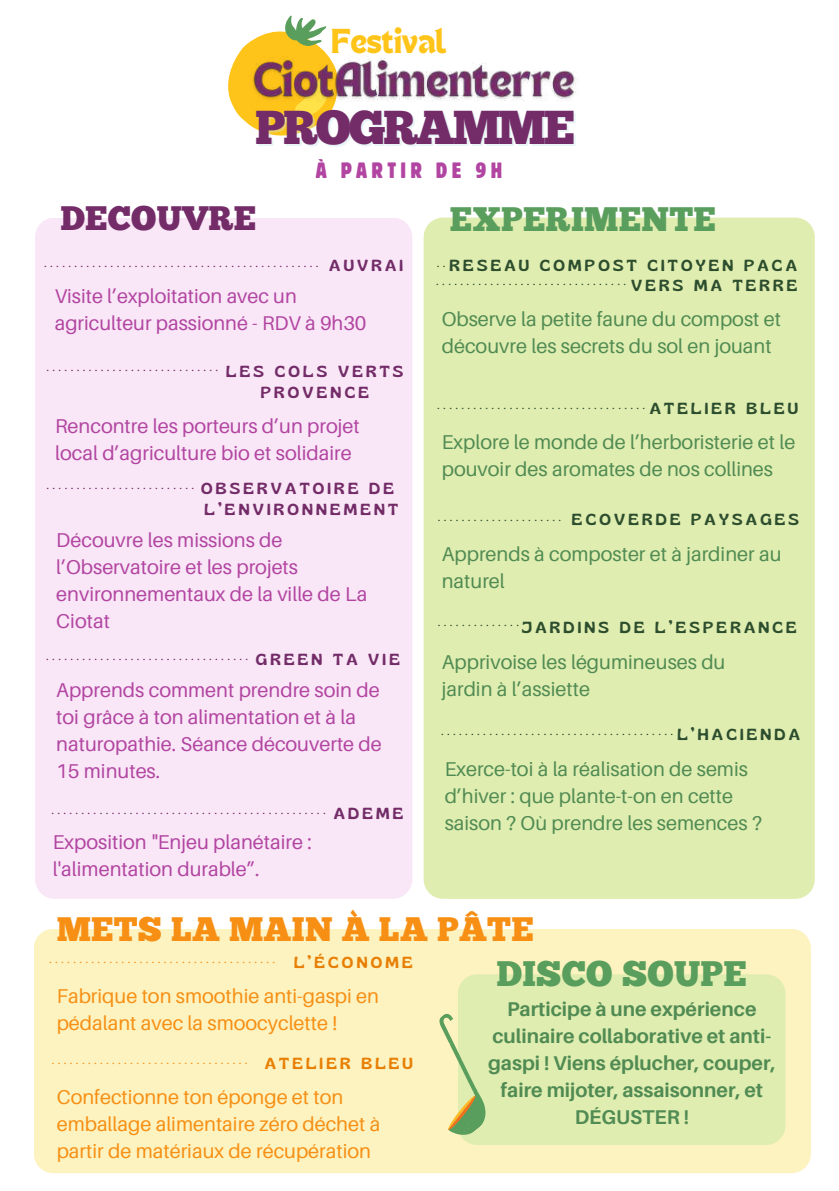
<style>
.page{position:relative;width:839px;height:1191px;background:#fff}
.page>*{position:absolute;margin:0;border:0;box-sizing:border-box;transform-origin:0 0}
.t1{font:47.6px "Chunk Five";letter-spacing:-.05em;color:#732c68}
.t2{font:35.4px "Chunk Five";letter-spacing:.01em;color:#5a9e5d}
.t3{font:34px "Chunk Five";letter-spacing:.01em;color:#f68f14}
.t4{font:34px "Chunk Five";letter-spacing:.01em;color:#5a9e5d}
.t5{font:34px "Chunk Five";letter-spacing:.01em;color:#732c68}
.t6{font:25px "TANHEADLINE";color:#ffc41a}
.t7{font:condensed 22px "Block W1 G";letter-spacing:.2em;color:#b245a1}
.t8{font:20px/27px "Aileron";color:#b245a1}
.t9{font:20px/27px "Aileron";color:#508b53}
.t10{font:20px/27px "Aileron";color:#f68f14}
.t11{font:700 20px/27px "Aileron";color:#508b53;text-align:center}
.t12{font:16px/19.4px "Gliker";letter-spacing:.2em;color:#2d4e2e;text-align:right}
.t13{font:16px/21.4px "Gliker";letter-spacing:.2em;color:#732c68;text-align:center}
.t14{font:16px "Gliker";letter-spacing:.2em;color:#e77f05}
.t15{font:13.2px "Codec Pro";color:#732c68}
.t16{font:13.2px "Codec Pro";color:#2d4e2e}
.t17{font:13.2px "Codec Pro";color:#f68f14}
</style>
<div class="page">
<svg style="left:228px;top:15px;width:106px;height:121px"></svg>
<img style="left:248px;top:55px;width:330px;height:52px">
<div style="left:34px;top:929px;width:776px;height:244px;background:#fdf3c0;border-radius:20px"></div>
<div style="left:35px;top:218px;width:377px;height:681px;background:#f9e7f7;border-radius:20px"></div>
<div style="left:457px;top:974px;width:328px;height:171px;background:#e0edb0;border-radius:20px"></div>
<svg style="left:439px;top:1011px;width:47px;height:133px"></svg>
<div style="left:423px;top:218px;width:391px;height:681px;background:#e0edb0;border-radius:20px"></div>
<p class="t6" style="left:331px;top:27px;width:117px">Festival</p>
<h1 class="t1" style="left:255px;top:108px;width:321px">PROGRAMME</h1>
<h3 class="t5" style="left:60px;top:204px;width:197px">DECOUVRE</h3>
<p class="t7" style="left:316px;top:156px;width:188px">À PARTIR DE 9H</p>
<h3 class="t4" style="left:450px;top:206px;width:267px">EXPERIMENTE</h3>
<p class="t15" style="left:44px;top:257px;width:276px">..............................................</p>
<p class="t13" style="left:329px;top:255px;width:75px">AUVRAI</p>
<p class="t8" style="left:55px;top:282px;width:313px">Visite l’exploitation avec un agriculteur passionné - RDV à 9h30</p>
<p class="t15" style="left:46px;top:362px;width:174px">.............................</p>
<p class="t13" style="left:226px;top:360px;width:179px">LES COLS VERTS<br>PROVENCE</p>
<p class="t8" style="left:55px;top:412px;width:306px">Rencontre les porteurs d’un projet local d’agriculture bio et solidaire</p>
<p class="t13" style="left:201px;top:477px;width:198px;text-align:left">OBSERVATOIRE DE<br>L’ENVIRONNEMENT</p>
<p class="t15" style="left:46px;top:480px;width:150px">.........................</p>
<p class="t8" style="left:56px;top:526px;width:312px">Découvre les missions de l’Observatoire et les projets environnementaux de la ville de La<br>Ciotat</p>
<p class="t13" style="left:256px;top:649px;width:145px">GREEN TA VIE</p>
<p class="t8" style="left:56px;top:676px;width:327px">Apprends comment prendre soin de toi grâce à ton alimentation et à la naturopathie. Séance découverte de<br>15 minutes.</p>
<p class="t13" style="left:334px;top:802px;width:71px">ADEME</p>
<p class="t15" style="left:46px;top:651px;width:204px">..................................</p>
<p class="t15" style="left:51px;top:805px;width:276px">..............................................</p>
<p class="t8" style="left:53px;top:828px;width:260px">Exposition "Enjeu planétaire : l'alimentation durable”.</p>
<p class="t12" style="left:449px;top:256px;width:349px">RESEAU COMPOST CITOYEN PACA<br>VERS MA TERRE</p>
<p class="t16" style="left:436px;top:257px;width:11px">..</p>
<p class="t16" style="left:436px;top:276px;width:192px">................................</p>
<p class="t9" style="left:442px;top:305px;width:341px">Observe la petite faune du compost et découvre les secrets du sol en jouant</p>
<p class="t12" style="left:649px;top:398px;width:150px">ATELIER BLEU</p>
<p class="t16" style="left:437px;top:399px;width:210px">...................................</p>
<p class="t9" style="left:442px;top:428px;width:355px">Explore le monde de l’herboristerie et le pouvoir des aromates de nos collines</p>
<p class="t16" style="left:437px;top:512px;width:125px">.....................</p>
<p class="t12" style="left:572px;top:510px;width:228px">ECOVERDE PAYSAGES</p>
<p class="t9" style="left:442px;top:541px;width:341px">Apprends à composter et à jardiner au naturel</p>
<p class="t12" style="left:522px;top:617px;width:276px">JARDINS DE L’ESPERANCE</p>
<p class="t16" style="left:437px;top:617px;width:83px">..............</p>
<p class="t9" style="left:442px;top:648px;width:285px">Apprivoise les légumineuses du jardin à l’assiette</p>
<p class="t12" style="left:677px;top:724px;width:124px">L’HACIENDA</p>
<p class="t9" style="left:444px;top:755px;width:319px">Exerce-toi à la réalisation de semis d’hiver : que plante-t-on en cette saison ? Où prendre les semences ?</p>
<p class="t16" style="left:440px;top:726px;width:234px">.......................................</p>
<h3 class="t3" style="left:57px;top:915px;width:478px">METS LA MAIN À LA PÂTE</h3>
<p class="t17" style="left:49px;top:954px;width:228px">......................................</p>
<p class="t14" style="left:294px;top:953px;width:120px">L’ÉCONOME</p>
<p class="t10" style="left:57px;top:982px;width:324px">Fabrique ton smoothie anti-gaspi en pédalant avec la smoocyclette !</p>
<p class="t17" style="left:51px;top:1055px;width:198px">.................................</p>
<p class="t14" style="left:265px;top:1053px;width:150px">ATELIER BLEU</p>
<p class="t10" style="left:57px;top:1083px;width:325px">Confectionne ton éponge et ton emballage alimentaire zéro déchet à partir de matériaux de récupération</p>
<h2 class="t2" style="left:496px;top:960px;width:252px">DISCO SOUPE</h2>
<p class="t11" style="left:488px;top:995px;width:289px">Participe à une expérience culinaire collaborative et anti&shy;gaspi ! Viens éplucher, couper, faire mijoter, assaisonner, et<br>DÉGUSTER !</p>
</div>
